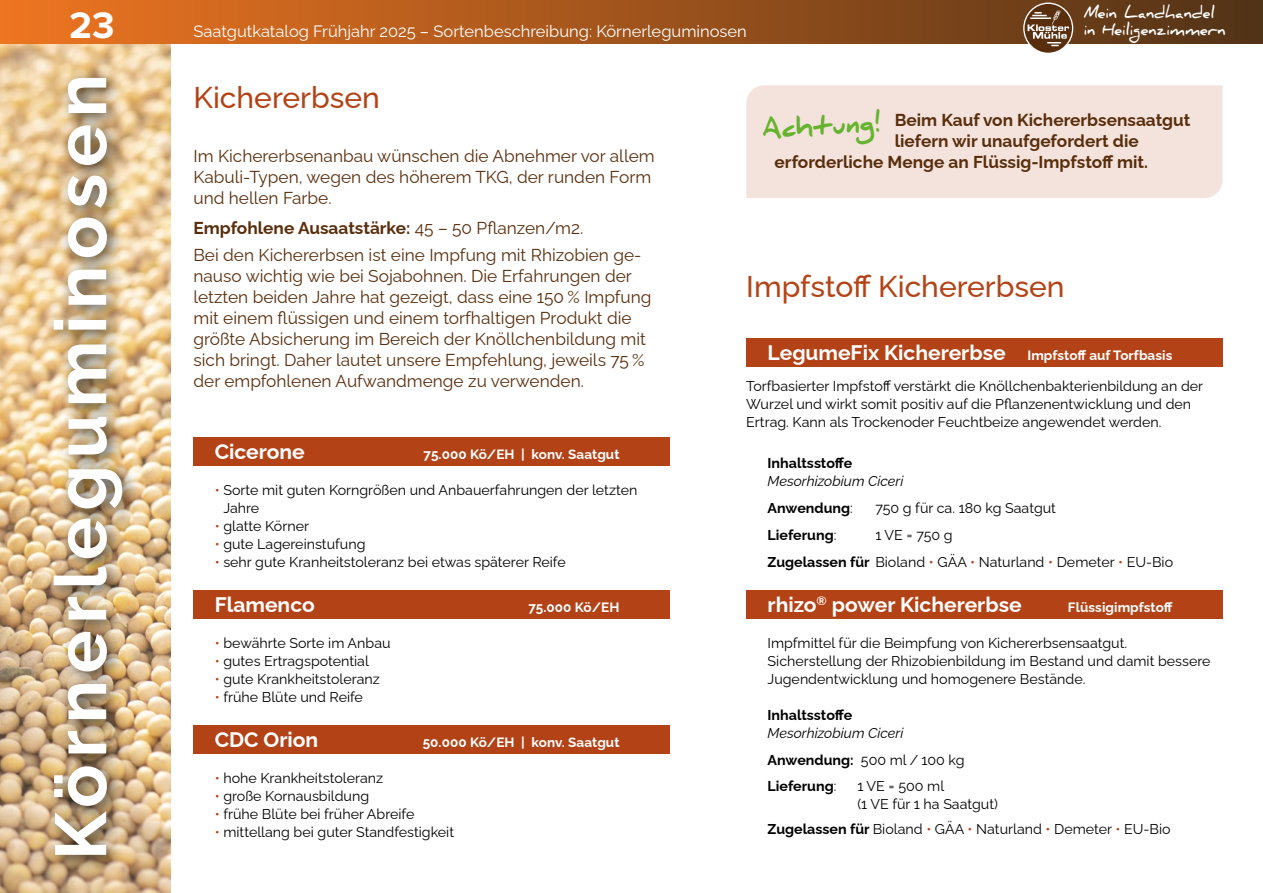
<style>
.page{position:relative;width:1263px;height:893px;background:#fff}
.page>*{position:absolute;margin:0;border:0;box-sizing:border-box;transform-origin:0 0}
.t1{font:700 72px "Raleway";letter-spacing:.09em;color:#fff}
.t2{font:700 38.25px "Proxima Nova";color:#fff}
.t3{font:500 30px "Raleway";color:#b34317}
.t4{font:900 24px "Daniel";color:#65b32e}
.t5{font:700 21px "Raleway";color:#fff}
.t6{font:17.25px/21px "Raleway";color:#592e0d}
.t7{font:700 17.25px "Raleway";color:#592e0d}
.t8{font:16.5px "Raleway";color:#fff}
.t9{font:700 16.05px/17px "Daniel";color:#fff;scale:.93 1}
.t10{font:14.25px/18px "Raleway";color:#000}
.t11{font:italic 14.25px/27px "Raleway";color:#000}
.t12{font:700 14.25px "Raleway";color:#000}
.t13{font:700 13.5px "Raleway";letter-spacing:.005em;color:#fff}
.s1{font-weight:700}
.s2{color:#b34317}
.s3{font-size:21px}
.s4{font-weight:700;font-style:normal}
.s5{font-style:normal}
.s6{font-weight:400}
</style>
<div class="page">
<img style="left:0;top:44px;width:171px;height:849px">
<div style="left:44px;top:69px;width:96px;height:804px;background:#000;opacity:.75"></div>
<div style="left:0;top:0;width:1263px;height:44px;background:linear-gradient(to right,#ee7420,#53351a)"></div>
<svg style="left:1023px;top:3px;width:50px;height:51px"></svg>
<svg style="left:1024px;top:4px;width:48px;height:49px"></svg>
<svg style="left:1027px;top:10px;width:42px;height:36px;background:#86674f"></svg>
<div style="left:746px;top:85px;width:476px;height:113px;background:#f4e3dc"></div>
<div style="left:193px;top:437px;width:477px;height:29px;background:#b34317"></div>
<div style="left:193px;top:590px;width:477px;height:29px;background:#b34317"></div>
<div style="left:193px;top:725px;width:477px;height:29px;background:#b34317"></div>
<div style="left:746px;top:338px;width:476px;height:29px;background:#b34317"></div>
<div style="left:746px;top:590px;width:476px;height:29px;background:#b34317"></div>
<h2 class="t2" style="left:69px;top:-3px;width:47px">23</h2>
<h1 class="t1" style="left:23px;top:860px;width:788px;rotate:-90deg">Körnerleguminosen</h1>
<p class="t8" style="left:193px;top:18px;width:555px">Saatgutkatalog Frühjahr 2025 – Sortenbeschreibung: Körnerleguminosen</p>
<p class="t9" style="left:1084px;top:4px;width:154px">Mein Landhandel in Heiligenzimmern</p>
<h3 class="t3" style="left:193px;top:73px;width:188px">Kichererbsen</h3>
<p class="t6" style="left:193px;top:143px;width:463px">Im Kichererbsenanbau wünschen die Abnehmer vor allem<br>Kabuli-Typen, wegen des höherem TKG, der runden Form und hellen Farbe.</p>
<p class="t6" style="left:193px;top:212px;width:449px;line-height:27px"><span class="s1">Empfohlene Ausaatstärke:</span> 45 – 50 Pflanzen/m2.<br>Bei den Kichererbsen ist eine Impfung mit Rhizobien ge-</p>
<p class="t6" style="left:193px;top:263px;width:460px">nauso wichtig wie bei Sojabohnen. Die Erfahrungen der letzten beiden Jahre hat gezeigt, dass eine 150 % Impfung mit einem flüssigen und einem torfhaltigen Produkt die größte Absicherung im Bereich der Knöllchenbildung mit sich bringt. Daher lautet unsere Empfehlung, jeweils 75 % der empfohlenen Aufwandmenge zu verwenden.</p>
<h3 class="t5" style="left:215px;top:435px;width:92px">Cicerone</h3>
<p class="t13" style="left:424px;top:443px;width:197px">75.000 Kö/EH | konv. Saatgut</p>
<p class="t10" style="left:223px;top:479px;width:415px;text-indent:-9px"><span class="s2">•</span> Sorte mit guten Korngrößen und Anbauerfahrungen der letzten<br>Jahre</p>
<p class="t10" style="left:215px;top:515px;width:96px"><span class="s2">•</span> glatte Körner</p>
<p class="t10" style="left:215px;top:533px;width:152px"><span class="s2">•</span> gute Lagereinstufung</p>
<p class="t10" style="left:215px;top:551px;width:352px"><span class="s2">•</span> sehr gute Kranheitstoleranz bei etwas späterer Reife</p>
<h3 class="t5" style="left:215px;top:588px;width:102px">Flamenco</h3>
<p class="t13" style="left:528px;top:596px;width:93px">75.000 Kö/EH</p>
<p class="t10" style="left:215px;top:632px;width:177px"><span class="s2">•</span> bewährte Sorte im Anbau</p>
<p class="t10" style="left:215px;top:650px;width:156px"><span class="s2">•</span> gutes Ertragspotential</p>
<p class="t10" style="left:215px;top:668px;width:167px"><span class="s2">•</span> gute Krankheitstoleranz</p>
<p class="t10" style="left:215px;top:686px;width:150px"><span class="s2">•</span> frühe Blüte und Reife</p>
<h3 class="t5" style="left:215px;top:723px;width:105px">CDC Orion</h3>
<p class="t13" style="left:423px;top:731px;width:198px">50.000 Kö/EH | konv. Saatgut</p>
<p class="t10" style="left:215px;top:767px;width:170px"><span class="s2">•</span> hohe Krankheitstoleranz</p>
<p class="t10" style="left:215px;top:785px;width:156px"><span class="s2">•</span> große Kornausbildung</p>
<p class="t10" style="left:215px;top:803px;width:201px"><span class="s2">•</span> frühe Blüte bei früher Abreife</p>
<p class="t10" style="left:215px;top:821px;width:241px"><span class="s2">•</span> mittellang bei guter Standfestigkeit</p>
<h3 class="t4" style="left:761px;top:116px;width:122px;rotate:-4deg">Achtung!</h3>
<p class="t7" style="left:895px;top:106px;width:297px">Beim Kauf von Kichererbsensaatgut</p>
<p class="t7" style="left:895px;top:127px;width:246px">liefern wir unaufgefordert die</p>
<p class="t7" style="left:775px;top:148px;width:375px">erforderliche Menge an Flüssig-Impfstoff mit.</p>
<h3 class="t3" style="left:746px;top:262px;width:320px">Impfstoff Kichererbsen</h3>
<p class="t13" style="left:767px;top:344px;width:406px"><span class="s3">LegumeFix Kichererbse</span> Impfstoff auf Torfbasis</p>
<p class="t10" style="left:746px;top:375px;width:458px">Torfbasierter Impfstoff verstärkt die Knöllchenbakterienbildung an der<br>Wurzel und wirkt somit positiv auf die Pflanzenentwicklung und den<br>Ertrag. Kann als Trockenoder Feuchtbeize angewendet werden.</p>
<p class="t12" style="left:767px;top:452px;width:86px">Inhaltsstoffe</p>
<p class="t11" style="left:767px;top:466px;width:137px">Mesorhizobium Ciceri<br><span class="s4">Anwendung</span><span class="s5">:</span></p>
<p class="t10" style="left:875px;top:497px;width:182px">750 g für ca. 180 kg Saatgut</p>
<p class="t12" style="left:767px;top:524px;width:70px">Lieferung<span class="s6">:</span></p>
<p class="t10" style="left:767px;top:520px;width:407px;line-height:27px;text-indent:108px">1 VE = 750 g<br><span class="s1">Zugelassen für</span> Bioland <span class="s2">•</span> GÄA <span class="s2">•</span> Naturland <span class="s2">•</span> Demeter <span class="s2">•</span> EU-Bio</p>
<h3 class="t5" style="left:767px;top:588px;width:256px">rhizo<sup>®</sup> power Kichererbse</h3>
<p class="t13" style="left:1068px;top:596px;width:106px">Flüssigimpfstoff</p>
<p class="t10" style="left:767px;top:632px;width:444px">Impfmittel für die Beimpfung von Kichererbsensaatgut.<br>Sicherstellung der Rhizobienbildung im Bestand und damit bessere<br>Jugendentwicklung und homogenere Bestände.</p>
<p class="t12" style="left:767px;top:704px;width:86px">Inhaltsstoffe</p>
<p class="t11" style="left:767px;top:718px;width:199px">Mesorhizobium Ciceri<br><span class="s4">Anwendung:</span> <span class="s5">500 ml / 100 kg</span></p>
<p class="t12" style="left:767px;top:774px;width:70px">Lieferung<span class="s6">:</span></p>
<p class="t10" style="left:857px;top:775px;width:142px">1 VE = 500 ml<br>(1 VE für 1 ha Saatgut)</p>
<p class="t10" style="left:767px;top:818px;width:405px"><span class="s1">Zugelassen für</span> Bioland <span class="s2">•</span> GÄA <span class="s2">•</span> Naturland <span class="s2">•</span> Demeter <span class="s2">•</span> EU-Bio</p>
</div>
